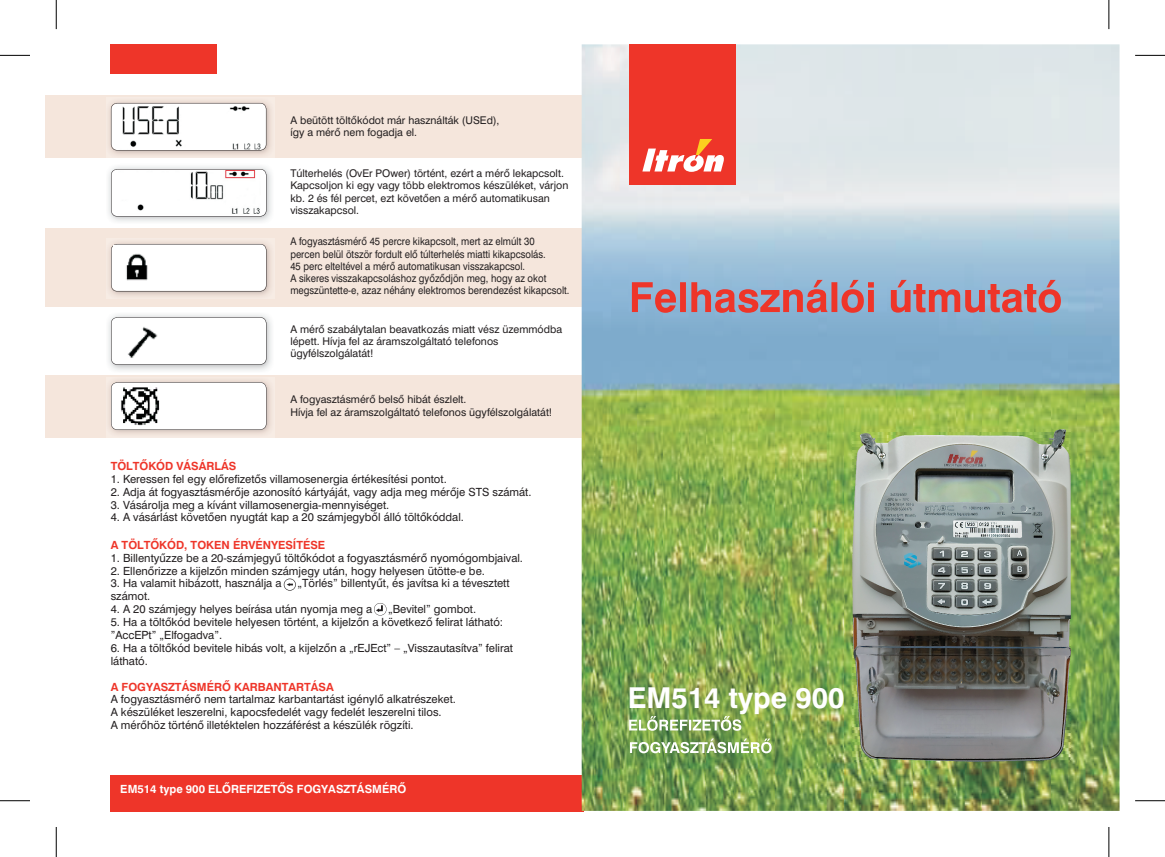
<style>
.page{position:relative;width:1165px;height:857px;background:#fff}
.page>*{position:absolute;margin:0;border:0;box-sizing:border-box;transform-origin:0 0}
.t1{font:700 28.75px "Swiss 721 PFL";color:#fff}
.t2{font:11.25px/12.9px "Swiss 721 PFL";color:#231f20}
.t3{font:700 11.25px "Swiss 721 PFL";color:#ee3529}
.t4{font:700 11.25px "Swiss 721 PFL";color:#fff}
.t5{font:10.62px/12.1px "Swiss 721 PFL";color:#231f20}
.t6{font:10.62px/12.1px "Swiss 721 PFL";color:#231f20;scale:.9 1}
</style>
<div class="page">
<div style="left:45px;top:376px;width:537px;height:62px;background:#f5e6dc"></div>
<div style="left:45px;top:228px;width:537px;height:79px;background:#f5e6dc"></div>
<div style="left:45px;top:96px;width:538px;height:62px;background:#f5e6dc"></div>
<img style="left:110px;top:102px;width:160px;height:52px">
<img style="left:108px;top:166px;width:164px;height:56px">
<img style="left:110px;top:243px;width:160px;height:52px">
<img style="left:108px;top:314px;width:164px;height:57px">
<img style="left:110px;top:381px;width:160px;height:52px">
<svg style="left:111px;top:169px;width:155px;height:47px"></svg>
<svg style="left:111px;top:317px;width:155px;height:48px"></svg>
<svg style="left:111px;top:244px;width:155px;height:47px"></svg>
<div style="left:110px;top:44px;width:107px;height:30px;background:#ee3529"></div>
<div style="left:110px;top:775px;width:473px;height:37px;background:#ee3529"></div>
<svg style="left:111px;top:103px;width:155px;height:47px"></svg>
<img style="left:582px;top:44px;width:537px;height:767px">
<div style="left:629px;top:44px;width:106px;height:140px;background:#ee3529"></div>
<svg style="left:642px;top:139px;width:82px;height:33px"></svg>
<svg style="left:632px;top:280px;width:429px;height:33px"></svg>
<svg style="left:629px;top:716px;width:112px;height:14px"></svg>
<svg style="left:630px;top:738px;width:142px;height:15px"></svg>
<img style="left:853px;top:429px;width:217px;height:332px">
<svg style="left:284px;top:578px;width:12px;height:12px"></svg>
<svg style="left:374px;top:603px;width:13px;height:12px"></svg>
<img style="left:118px;top:105px;width:142px;height:44px">
<img style="left:118px;top:170px;width:142px;height:45px">
<img style="left:114px;top:246px;width:48px;height:41px">
<img style="left:118px;top:318px;width:49px;height:45px">
<svg style="left:111px;top:382px;width:155px;height:48px"></svg>
<img style="left:118px;top:383px;width:47px;height:44px">
<hr style="left:0;top:800px;width:30px;height:1px;background:#000">
<hr style="left:56px;top:827px;width:1px;height:30px;background:#000">
<hr style="left:0;top:55px;width:30px;height:1px;background:#000">
<svg style="left:56px;top:0;width:1px;height:29px"></svg>
<hr style="left:1135px;top:55px;width:30px;height:1px;background:#000">
<svg style="left:1109px;top:0;width:1px;height:29px"></svg>
<hr style="left:1135px;top:800px;width:30px;height:1px;background:#000">
<hr style="left:1109px;top:827px;width:1px;height:30px;background:#000">
<p class="t5" style="left:290px;top:115px;width:211px">A beütött töltőkódot már használták (USEd), így a mérő nem fogadja el.</p>
<p class="t5" style="left:290px;top:168px;width:280px">Túlterhelés (OvEr POwer) történt, ezért a mérő lekapcsolt.<br>Kapcsoljon ki egy vagy több elektromos készüléket, várjon kb. 2 és fél percet, ezt követően a mérő automatikusan visszakapcsol.</p>
<p class="t6" style="left:290px;top:237px;width:312px">A fogyasztásmérő 45 percre kikapcsolt, mert az elmúlt 30<br>percen belül ötször fordult elő túlterhelés miatti kikapcsolás.<br>45 perc elteltével a mérő automatikusan visszakapcsol.<br>A sikeres visszakapcsoláshoz győződjön meg, hogy az okot megszüntette-e, azaz néhány elektromos berendezést kikapcsolt.</p>
<p class="t5" style="left:290px;top:324px;width:273px">A mérő szabálytalan beavatkozás miatt vész üzemmódba lépett. Hívja fel az áramszolgáltató telefonos ügyfélszolgálatát!</p>
<p class="t5" style="left:290px;top:395px;width:263px">A fogyasztásmérő belső hibát észlelt.<br>Hívja fel az áramszolgáltató telefonos ügyfélszolgálatát!</p>
<p class="t3" style="left:111px;top:461px;width:127px">TÖLTŐKÓD VÁSÁRLÁS</p>
<p class="t2" style="left:111px;top:473px;width:337px">1. Keressen fel egy előrefizetős villamosenergia értékesítési pontot.</p>
<p class="t2" style="left:111px;top:486px;width:422px">2. Adja át fogyasztásmérője azonosító kártyáját, vagy adja meg mérője STS számát.</p>
<p class="t2" style="left:111px;top:499px;width:280px">3. Vásárolja meg a kívánt villamosenergia-mennyiséget.</p>
<p class="t2" style="left:111px;top:512px;width:355px">4. A vásárlást követően nyugtát kap a 20 számjegyből álló töltőkóddal.</p>
<p class="t3" style="left:111px;top:540px;width:216px">A TÖLTŐKÓD, TOKEN ÉRVÉNYESÍTÉSE</p>
<p class="t2" style="left:111px;top:552px;width:414px">1. Billentyűzze be a 20-számjegyű töltőkódot a fogyasztásmérő nyomógombjaival.</p>
<p class="t2" style="left:111px;top:565px;width:376px">2. Ellenőrizze a kijelzőn minden számjegy után, hogy helyesen ütötte-e be.</p>
<p class="t2" style="left:111px;top:578px;width:172px">3. Ha valamit hibázott, használja a</p>
<p class="t2" style="left:297px;top:578px;width:214px">„Törlés” billentyűt, és javítsa ki a tévesztett</p>
<p class="t2" style="left:111px;top:591px;width:41px">számot.</p>
<p class="t2" style="left:111px;top:604px;width:263px">4. A 20 számjegy helyes beírása után nyomja meg a</p>
<p class="t2" style="left:388px;top:604px;width:90px">„Bevitel” gombot.</p>
<p class="t2" style="left:111px;top:617px;width:394px">5. Ha a töltőkód bevitele helyesen történt, a kijelzőn a következő felirat látható: ”AccEPt” „Elfogadva”.</p>
<p class="t2" style="left:111px;top:642px;width:404px">6. Ha a töltőkód bevitele hibás volt, a kijelzőn a „rEJEct” – „Visszautasítva” felirat látható.</p>
<p class="t3" style="left:111px;top:682px;width:225px">A FOGYASZTÁSMÉRŐ KARBANTARTÁSA</p>
<p class="t2" style="left:111px;top:694px;width:347px">A fogyasztásmérő nem tartalmaz karbantartást igénylő alkatrészeket.<br>A készüléket leszerelni, kapocsfedelét vagy fedelét leszerelni tilos.<br>A mérőhöz történő illetéktelen hozzáférést a készülék rögzíti.</p>
<p class="t4" style="left:120px;top:785px;width:287px">EM514 type 900 ELŐREFIZETŐS FOGYASZTÁSMÉRŐ</p>
<h1 class="t1" style="left:628px;top:687px;width:218px">EM514 type 900</h1>
</div>
